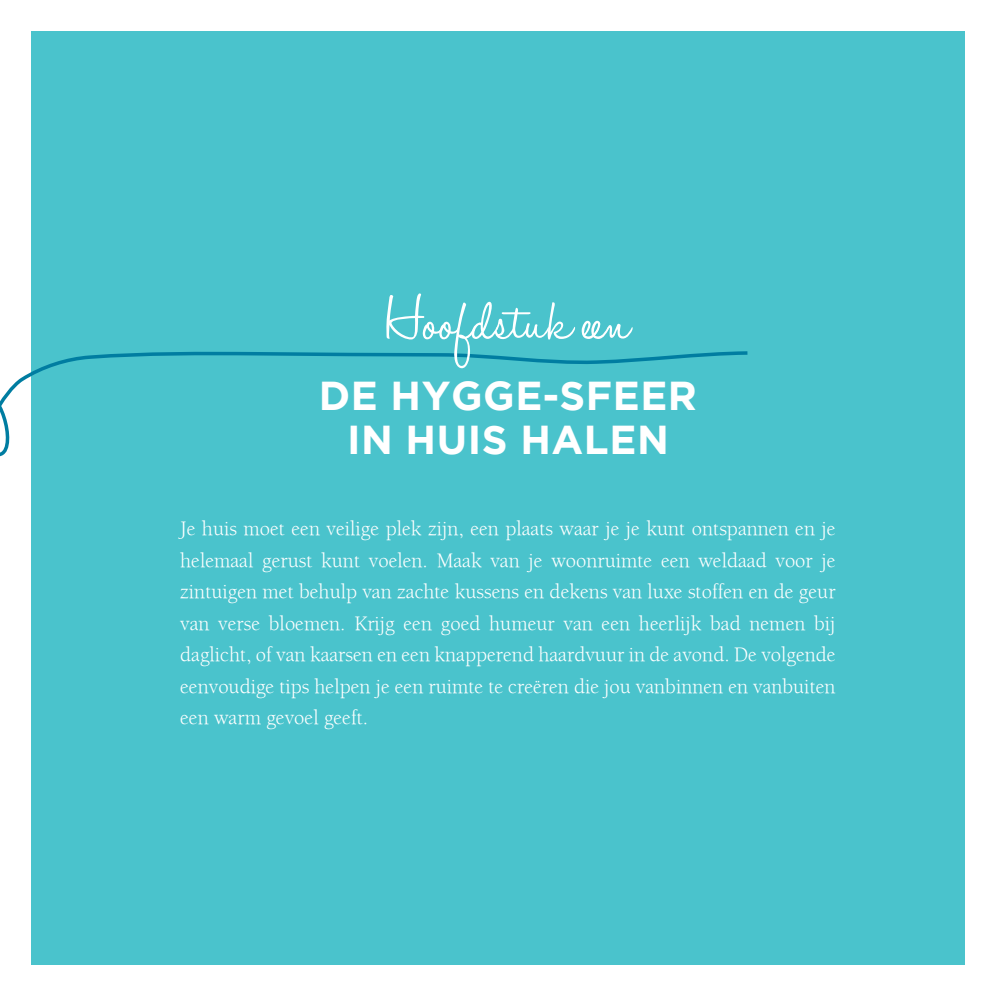
<style>
.page{position:relative;width:996px;height:996px;background:#fff}
.page>*{position:absolute;margin:0;border:0;box-sizing:border-box;transform-origin:0 0}
.t1{font:70px "Halo Handletter";color:#fff}
.t2{font:700 40.25px/43.8px "Gotham";letter-spacing:.015em;color:#fff;text-align:center}
.t3{font:21px/31.5px "AC Berkeley";color:#fff;text-align:justify}
</style>
<div class="page">
<div style="left:1px;top:0;width:994px;height:995px;background:#4ac3cc"></div>
<div style="left:964px;top:1px;width:31px;height:994px;background:#fff"></div>
<div style="left:0;top:0;width:995px;height:31px;background:#fff"></div>
<div style="left:0;top:964px;width:995px;height:31px;background:#fff"></div>
<div style="left:1px;top:1px;width:30px;height:994px;background:#fff"></div>
<svg style="left:0;top:351px;width:748px;height:106px"></svg>
<h1 class="t1" style="left:385px;top:283px;width:246px">Hoofdstuk een</h1>
<h2 class="t2" style="left:319px;top:373px;width:379px">DE HYGGE-SFEER<br>IN HUIS HALEN</h2>
<p class="t3" style="left:180px;top:513px;width:656px">Je huis moet een veilige plek zijn, een plaats waar je je kunt ontspannen en je helemaal gerust kunt voelen. Maak van je woonruimte een weldaad voor je zintuigen met behulp van zachte kussens en dekens van luxe stoffen en de geur van verse bloemen. Krijg een goed humeur van een heerlijk bad nemen bij daglicht, of van kaarsen en een knapperend haardvuur in de avond. De volgende eenvoudige tips helpen je een ruimte te creëren die jou vanbinnen en vanbuiten een warm gevoel geeft.</p>
</div>
